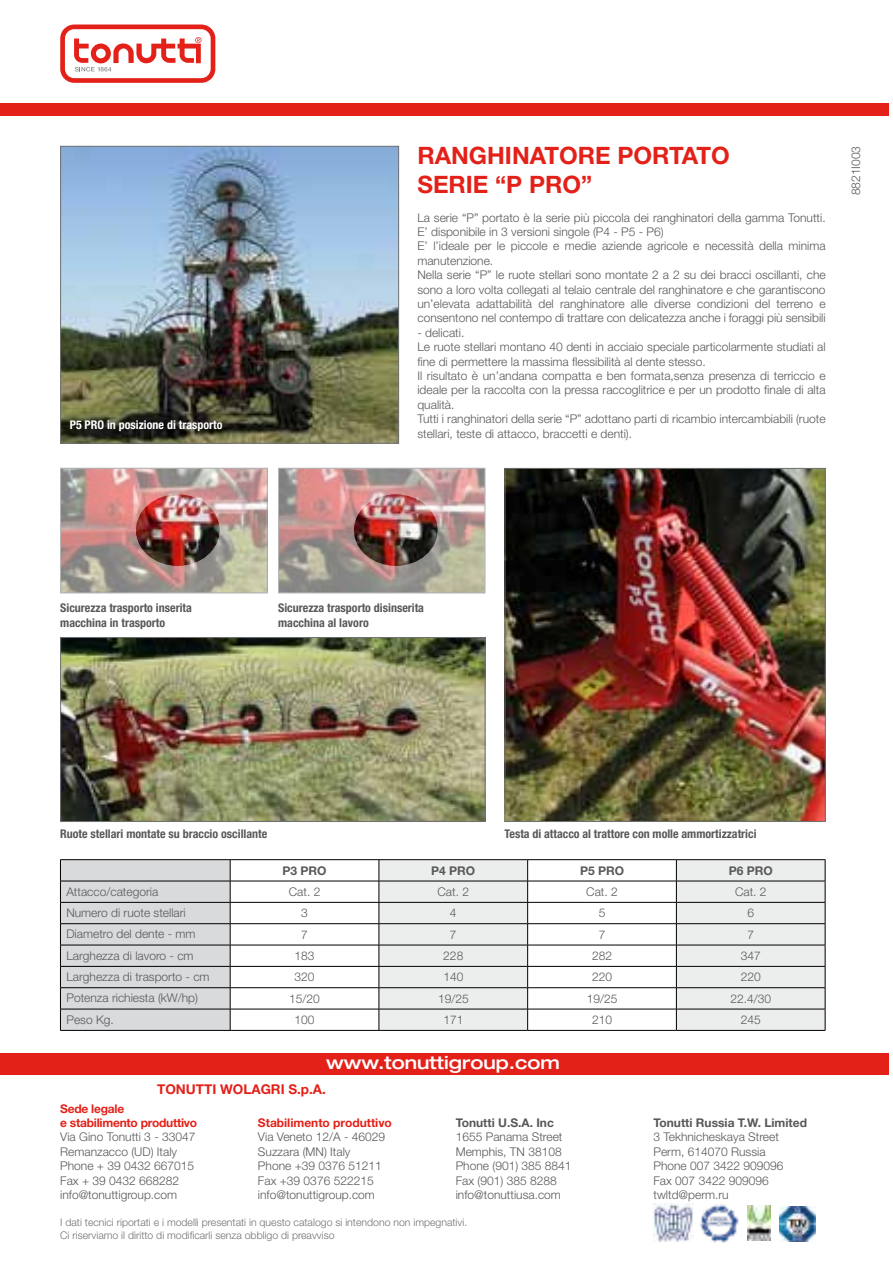
<style>
.page{position:relative;width:893px;height:1263px;background:#fff}
.page>*{position:absolute;margin:0;border:0;box-sizing:border-box;transform-origin:0 0}
.t1{font:700 24px/28.8px "Helvetica Neue LT Std";color:#e32119}
.t2{font:500 expanded 18px "Helvetica Neue LT Std";color:#fff}
.t3{font:700 13.5px "Helvetica Neue LT Std";color:#e32119}
.t4{font:300 12px/14.4px "Helvetica Neue LT Std";color:#58585a}
.t5{font:700 condensed 12px/15px "Helvetica Neue LT Std";color:#58585a}
.t6{font:700 12px "Helvetica Neue LT Std";color:#58585a}
.t7{font:700 12px/14.4px "Helvetica Neue LT Std";letter-spacing:-.02em;color:#e32119}
.t8{font:700 condensed 12px "Helvetica Neue LT Std";color:#fff}
.t9{font:700 12px "Helvetica Neue LT Std";color:#e32119}
.t10{font:300 10.5px/12.6px "Helvetica Neue LT Std";color:#707172}
</style>
<div class="page">
<div style="left:0;top:1054px;width:889px;height:21px;background:#e32119"></div>
<img style="left:779px;top:1206px;width:36px;height:36px">
<img style="left:700px;top:1204px;width:39px;height:39px">
<img style="left:653px;top:1203px;width:41px;height:39px">
<img style="left:748px;top:1206px;width:23px;height:35px">
<img style="left:62px;top:148px;width:335px;height:294px">
<div style="left:60px;top:146px;width:339px;height:298px;border:1px solid #707172"></div>
<img style="left:507px;top:470px;width:317px;height:350px">
<div style="left:505px;top:468px;width:321px;height:354px;border:1px solid #707172"></div>
<img style="left:62px;top:639px;width:421px;height:181px">
<div style="left:60px;top:637px;width:425px;height:185px;border:1px solid #707172"></div>
<div style="left:0;top:103px;width:889px;height:13px;background:#e32119"></div>
<svg style="left:231px;top:860px;width:148px;height:170px"></svg>
<svg style="left:380px;top:860px;width:445px;height:170px;fill:#eceded"></svg>
<hr style="left:60px;top:859px;width:170px;height:1px;background:#000">
<hr style="left:379px;top:859px;width:149px;height:1px;background:#000">
<hr style="left:676px;top:859px;width:149px;height:1px;background:#000">
<hr style="left:230px;top:859px;width:149px;height:1px;background:#000">
<svg style="left:60px;top:860px;width:171px;height:170px;background:#d2d3d4"></svg>
<svg style="left:379px;top:860px;width:1px;height:170px"></svg>
<hr style="left:230px;top:1030px;width:149px;height:1px;background:#000">
<hr style="left:528px;top:859px;width:148px;height:1px;background:#000">
<svg style="left:527px;top:860px;width:1px;height:170px"></svg>
<svg style="left:676px;top:860px;width:1px;height:170px"></svg>
<hr style="left:528px;top:1030px;width:148px;height:1px;background:#000">
<hr style="left:60px;top:881px;width:170px;height:1px;background:#000">
<hr style="left:230px;top:881px;width:149px;height:1px;background:#000">
<hr style="left:379px;top:881px;width:149px;height:1px;background:#000">
<hr style="left:528px;top:881px;width:148px;height:1px;background:#000">
<hr style="left:676px;top:881px;width:149px;height:1px;background:#000">
<hr style="left:60px;top:902px;width:170px;height:1px;background:#000">
<hr style="left:230px;top:902px;width:149px;height:1px;background:#000">
<hr style="left:379px;top:902px;width:149px;height:1px;background:#000">
<hr style="left:528px;top:902px;width:148px;height:1px;background:#000">
<hr style="left:676px;top:902px;width:149px;height:1px;background:#000">
<hr style="left:60px;top:923px;width:170px;height:1px;background:#000">
<hr style="left:230px;top:923px;width:149px;height:1px;background:#000">
<hr style="left:379px;top:923px;width:149px;height:1px;background:#000">
<hr style="left:528px;top:923px;width:148px;height:1px;background:#000">
<hr style="left:676px;top:923px;width:149px;height:1px;background:#000">
<hr style="left:60px;top:945px;width:170px;height:1px;background:#000">
<hr style="left:230px;top:945px;width:149px;height:1px;background:#000">
<hr style="left:379px;top:945px;width:149px;height:1px;background:#000">
<hr style="left:528px;top:945px;width:148px;height:1px;background:#000">
<hr style="left:676px;top:945px;width:149px;height:1px;background:#000">
<hr style="left:60px;top:966px;width:170px;height:1px;background:#000">
<hr style="left:230px;top:966px;width:149px;height:1px;background:#000">
<hr style="left:379px;top:966px;width:149px;height:1px;background:#000">
<hr style="left:528px;top:966px;width:148px;height:1px;background:#000">
<hr style="left:676px;top:966px;width:149px;height:1px;background:#000">
<hr style="left:60px;top:987px;width:170px;height:1px;background:#000">
<hr style="left:230px;top:987px;width:149px;height:1px;background:#000">
<hr style="left:379px;top:987px;width:149px;height:1px;background:#000">
<hr style="left:528px;top:987px;width:148px;height:1px;background:#000">
<hr style="left:676px;top:987px;width:149px;height:1px;background:#000">
<hr style="left:60px;top:1009px;width:170px;height:1px;background:#000">
<hr style="left:60px;top:1030px;width:170px;height:1px;background:#000">
<hr style="left:230px;top:1009px;width:149px;height:1px;background:#000">
<hr style="left:379px;top:1009px;width:149px;height:1px;background:#000">
<hr style="left:379px;top:1030px;width:149px;height:1px;background:#000">
<hr style="left:528px;top:1009px;width:148px;height:1px;background:#000">
<hr style="left:676px;top:1009px;width:149px;height:1px;background:#000">
<svg style="left:825px;top:860px;width:1px;height:170px"></svg>
<hr style="left:676px;top:1030px;width:149px;height:1px;background:#000">
<img style="left:278px;top:468px;width:208px;height:125px">
<svg style="left:60px;top:25px;width:155px;height:58px"></svg>
<img style="left:60px;top:468px;width:208px;height:125px">
<p class="t8" style="left:70px;top:418px;width:154px">P5 PRO in posizione di trasporto</p>
<h1 class="t1" style="left:417px;top:140px;width:314px">RANGHINATORE PORTATO<br>SERIE “P PRO”</h1>
<p class="t4" style="left:417px;top:210px;width:410px">La serie “P” portato è la serie più piccola dei ranghinatori della gamma Tonutti.<br>E’ disponibile in 3 versioni singole (P4 - P5 - P6)<br>E’ l’ideale per le piccole e medie aziende agricole e necessità della minima manutenzione.<br>Nella serie “P” le ruote stellari sono montate 2 a 2 su dei bracci oscillanti, che sono a loro volta collegati al telaio centrale del ranghinatore e che garantiscono un’elevata adattabilità del ranghinatore alle diverse condizioni del terreno e consentono nel contempo di trattare con delicatezza anche i foraggi più sensibili</p>
<p class="t4" style="left:417px;top:325px;width:410px">- delicati.<br>Le ruote stellari montano 40 denti in acciaio speciale particolarmente studiati al fine di permettere la massima flessibilità al dente stesso.<br>Il risultato è un’andana compatta e ben formata,senza presenza di terriccio e ideale per la raccolta con la pressa raccoglitrice e per un prodotto finale di alta qualità.<br>Tutti i ranghinatori della serie “P” adottano parti di ricambio intercambiabili (ruote stellari, teste di attacco, braccetti e denti).</p>
<p class="t4" style="left:848px;top:195px;width:51px;rotate:-90deg">8821I003</p>
<p class="t5" style="left:60px;top:600px;width:133px">Sicurezza trasporto inserita macchina in trasporto</p>
<p class="t5" style="left:278px;top:600px;width:147px">Sicurezza trasporto disinserita macchina al lavoro</p>
<p class="t5" style="left:60px;top:826px;width:209px">Ruote stellari montate su braccio oscillante</p>
<p class="t5" style="left:505px;top:826px;width:253px">Testa di attacco al trattore con molle ammortizzatrici</p>
<p class="t6" style="left:283px;top:863px;width:46px">P3 PRO</p>
<p class="t6" style="left:431px;top:863px;width:46px">P4 PRO</p>
<p class="t6" style="left:580px;top:863px;width:46px">P5 PRO</p>
<p class="t6" style="left:729px;top:863px;width:46px">P6 PRO</p>
<p class="t4" style="left:66px;top:884px;width:93px">Attacco/categoria</p>
<p class="t4" style="left:289px;top:884px;width:33px">Cat. 2</p>
<p class="t4" style="left:437px;top:884px;width:33px">Cat. 2</p>
<p class="t4" style="left:586px;top:884px;width:33px">Cat. 2</p>
<p class="t4" style="left:735px;top:884px;width:33px">Cat. 2</p>
<p class="t4" style="left:66px;top:905px;width:121px">Numero di ruote stellari</p>
<p class="t4" style="left:301px;top:905px;width:8px">3</p>
<p class="t4" style="left:450px;top:905px;width:8px">4</p>
<p class="t4" style="left:599px;top:905px;width:8px">5</p>
<p class="t4" style="left:747px;top:905px;width:8px">6</p>
<p class="t4" style="left:66px;top:926px;width:131px">Diametro del dente - mm</p>
<p class="t4" style="left:301px;top:927px;width:8px">7</p>
<p class="t4" style="left:450px;top:927px;width:8px">7</p>
<p class="t4" style="left:599px;top:927px;width:8px">7</p>
<p class="t4" style="left:747px;top:927px;width:8px">7</p>
<p class="t4" style="left:66px;top:948px;width:129px">Larghezza di lavoro - cm</p>
<p class="t4" style="left:295px;top:948px;width:22px">183</p>
<p class="t4" style="left:443px;top:948px;width:22px">228</p>
<p class="t4" style="left:592px;top:948px;width:22px">282</p>
<p class="t4" style="left:741px;top:948px;width:22px">347</p>
<p class="t4" style="left:66px;top:969px;width:145px">Larghezza di trasporto - cm</p>
<p class="t4" style="left:295px;top:969px;width:22px">320</p>
<p class="t4" style="left:443px;top:969px;width:22px">140</p>
<p class="t4" style="left:592px;top:969px;width:22px">220</p>
<p class="t4" style="left:741px;top:969px;width:22px">220</p>
<p class="t4" style="left:66px;top:990px;width:133px">Potenza richiesta (kW/hp)</p>
<p class="t4" style="left:289px;top:991px;width:32px">15/20</p>
<p class="t4" style="left:438px;top:991px;width:32px">19/25</p>
<p class="t4" style="left:587px;top:991px;width:32px">19/25</p>
<p class="t4" style="left:730px;top:991px;width:42px">22.4/30</p>
<p class="t4" style="left:66px;top:1012px;width:49px">Peso Kg.</p>
<p class="t4" style="left:295px;top:1012px;width:22px">100</p>
<p class="t4" style="left:443px;top:1012px;width:22px">171</p>
<p class="t4" style="left:592px;top:1012px;width:22px">210</p>
<p class="t4" style="left:741px;top:1012px;width:22px">245</p>
<h2 class="t2" style="left:326px;top:1051px;width:235px">www.tonuttigroup.com</h2>
<p class="t3" style="left:157px;top:1080px;width:170px">TONUTTI WOLAGRI S.p.A.</p>
<p class="t7" style="left:60px;top:1101px;width:139px">Sede legale<br>e stabilimento produttivo</p>
<p class="t4" style="left:60px;top:1129px;width:137px">Via Gino Tonutti 3 - 33047<br>Remanzacco (UD) Italy<br>Phone + 39 0432 667015<br>Fax + 39 0432 668282 info@tonuttigroup.com</p>
<p class="t9" style="left:258px;top:1115px;width:135px">Stabilimento produttivo</p>
<p class="t4" style="left:258px;top:1129px;width:129px">Via Veneto 12/A - 46029<br>Suzzara (MN) Italy<br>Phone +39 0376 51211<br>Fax +39 0376 522215 info@tonuttigroup.com</p>
<p class="t6" style="left:456px;top:1115px;width:100px">Tonutti U.S.A. Inc</p>
<p class="t4" style="left:456px;top:1129px;width:117px">1655 Panama Street<br>Memphis, TN 38108<br>Phone (901) 385 8841<br>Fax (901) 385 8288 info@tonuttiusa.com</p>
<p class="t10" style="left:60px;top:1216px;width:409px">I dati tecnici riportati e i modelli presentati in questo catalogo si intendono non impegnativi.<br>Ci riserviamo il diritto di modificarli senza obbligo di preavviso</p>
<p class="t6" style="left:653px;top:1115px;width:155px">Tonutti Russia T.W. Limited</p>
<p class="t4" style="left:653px;top:1129px;width:132px">3 Tekhnicheskaya Street<br>Perm, 614070 Russia<br>Phone 007 3422 909096<br>Fax 007 3422 909096 twltd@perm.ru</p>
</div>
